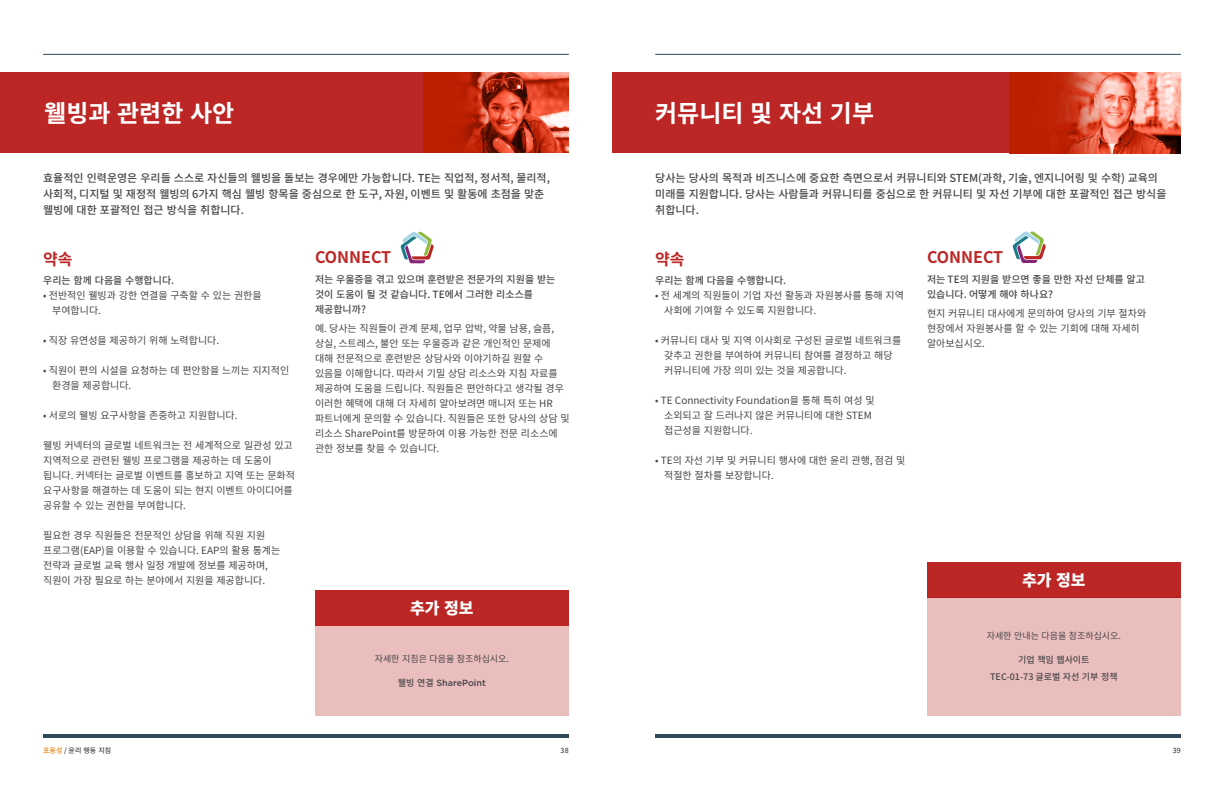
<style>
.page{position:relative;width:1224px;height:792px;background:#fff}
.page>*{position:absolute;margin:0;border:0;box-sizing:border-box;transform-origin:0 0}
.t1{font:700 24px "Noto Sans CJ Kkr";color:#fff}
.t2{font:700 16px "Noto Sans CJ Kkr";color:#bc2726}
.t3{font:900 16px "Noto Sans CJ Kkr";color:#fff}
.t4{font:500 11px/16px "Noto Sans CJ Kkr";color:#464547}
.t5{font:10px/15px "Noto Sans CJ Kkr";color:#464547}
.t6{font:500 10px/15px "Noto Sans CJ Kkr";color:#464547}
.t7{font:9px "Noto Sans CJ Kkr";color:#464547}
.t8{font:500 9px/16.5px "Noto Sans CJ Kkr";color:#464547;text-align:center}
.t9{font:500 9px "Gotham";color:#464547}
.t10{font:500 7px "Noto Sans CJ Kkr";letter-spacing:.005em;color:#464547}
.s1{font-family:"Noto Sans CJ Kkr"}
.s2{color:#e98300}
</style>
<div class="page">
<hr style="left:655px;top:734px;width:526px;height:4px;background:#2e4957">
<hr style="left:655px;top:54px;width:526px;height:1px;background:#2e4957">
<hr style="left:43px;top:734px;width:526px;height:4px;background:#2e4957">
<hr style="left:43px;top:54px;width:526px;height:1px;background:#2e4957">
<div style="left:612px;top:72px;width:569px;height:81px;background:#bc2726"></div>
<img style="left:1010px;top:72px;width:171px;height:81px">
<div style="left:0;top:72px;width:569px;height:81px;background:#bc2726"></div>
<img style="left:423px;top:72px;width:146px;height:81px">
<div style="left:927px;top:597px;width:254px;height:119px;background:#ebbebe"></div>
<div style="left:927px;top:562px;width:254px;height:35px;background:#bc2726"></div>
<div style="left:315px;top:626px;width:254px;height:90px;background:#ebbebe"></div>
<div style="left:315px;top:590px;width:254px;height:36px;background:#bc2726"></div>
<svg style="left:400px;top:232px;width:34px;height:31px"></svg>
<svg style="left:1013px;top:231px;width:33px;height:32px"></svg>
<h1 class="t1" style="left:44px;top:100px;width:192px">웰빙과 관련한 사안</h1>
<p class="t4" style="left:43px;top:171px;width:508px">효율적인 인력운영은 우리들 스스로 자신들의 웰빙을 돌보는 경우에만 가능합니다. TE는 직업적, 정서적, 물리적, 사회적, 디지털 및 재정적 웰빙의 6가지 핵심 웰빙 항목을 중심으로 한 도구, 자원, 이벤트 및 활동에 초점을 맞춘 웰빙에 대한 포괄적인 접근 방식을 취합니다.</p>
<h2 class="t2" style="left:315px;top:249px;width:78px">CONNECT</h2>
<p class="t6" style="left:315px;top:272px;width:242px">저는 우울증을 겪고 있으며 훈련받은 전문가의 지원을 받는 것이 도움이 될 것 같습니다. TE에서 그러한 리소스를 제공합니까?</p>
<p class="t5" style="left:315px;top:321px;width:256px">예. 당사는 직원들이 관계 문제, 업무 압박, 약물 남용, 슬픔, 상실, 스트레스, 불안 또는 우울증과 같은 개인적인 문제에 대해 전문적으로 훈련받은 상담사와 이야기하길 원할 수 있음을 이해합니다. 따라서 기밀 상담 리소스와 지침 자료를 제공하여 도움을 드립니다. 직원들은 편안하다고 생각될 경우 이러한 혜택에 대해 더 자세히 알아보려면 매니저 또는 HR 파트너에게 문의할 수 있습니다. 직원들은 또한 당사의 상담 및 리소스 SharePoint를 방문하여 이용 가능한 전문 리소스에 관한 정보를 찾을 수 있습니다.</p>
<h2 class="t2" style="left:43px;top:250px;width:31px">약속</h2>
<p class="t6" style="left:43px;top:274px;width:132px">우리는 함께 다음을 수행합니다.</p>
<p class="t5" style="left:52px;top:289px;width:211px;text-indent:-9px">• 전반적인 웰빙과 강한 연결을 구축할 수 있는 권한을 부여합니다.</p>
<p class="t5" style="left:43px;top:334px;width:178px">• 직장 유연성을 제공하기 위해 노력합니다.</p>
<p class="t5" style="left:52px;top:364px;width:239px;text-indent:-9px">• 직원이 편의 시설을 요청하는 데 편안함을 느끼는 지지적인 환경을 제공합니다.</p>
<p class="t5" style="left:43px;top:409px;width:196px">• 서로의 웰빙 요구사항을 존중하고 지원합니다.</p>
<p class="t5" style="left:43px;top:439px;width:253px">웰빙 커넥터의 글로벌 네트워크는 전 세계적으로 일관성 있고 지역적으로 관련된 웰빙 프로그램을 제공하는 데 도움이 됩니다. 커넥터는 글로벌 이벤트를 홍보하고 지역 또는 문화적 요구사항을 해결하는 데 도움이 되는 현지 이벤트 아이디어를 공유할 수 있는 권한을 부여합니다.</p>
<p class="t5" style="left:43px;top:529px;width:239px">필요한 경우 직원들은 전문적인 상담을 위해 직원 지원 프로그램(EAP)을 이용할 수 있습니다. EAP의 활용 통계는 전략과 글로벌 교육 행사 일정 개발에 정보를 제공하며, 직원이 가장 필요로 하는 분야에서 지원을 제공합니다.</p>
<h2 class="t3" style="left:410px;top:600px;width:65px">추가 정보</h2>
<p class="t7" style="left:375px;top:654px;width:136px">자세한 지침은 다음을 참조하십시오.</p>
<p class="t9" style="left:398px;top:677px;width:89px"><span class="s1">웰빙 연결</span> SharePoint</p>
<h1 class="t1" style="left:655px;top:100px;width:220px">커뮤니티 및 자선 기부</h1>
<p class="t4" style="left:655px;top:171px;width:513px">당사는 당사의 목적과 비즈니스에 중요한 측면으로서 커뮤니티와 STEM(과학, 기술, 엔지니어링 및 수학) 교육의 미래를 지원합니다. 당사는 사람들과 커뮤니티를 중심으로 한 커뮤니티 및 자선 기부에 대한 포괄적인 접근 방식을 취합니다.</p>
<h2 class="t2" style="left:655px;top:250px;width:31px">약속</h2>
<p class="t6" style="left:655px;top:273px;width:132px">우리는 함께 다음을 수행합니다.</p>
<p class="t5" style="left:664px;top:288px;width:241px;text-indent:-9px">• 전 세계의 직원들이 기업 자선 활동과 자원봉사를 통해 지역 사회에 기여할 수 있도록 지원합니다.</p>
<p class="t5" style="left:664px;top:333px;width:239px;text-indent:-9px">• 커뮤니티 대사 및 지역 이사회로 구성된 글로벌 네트워크를 갖추고 권한을 부여하여 커뮤니티 참여를 결정하고 해당 커뮤니티에 가장 의미 있는 것을 제공합니다.</p>
<p class="t5" style="left:664px;top:393px;width:212px;text-indent:-9px">• TE Connectivity Foundation을 통해 특히 여성 및 소외되고 잘 드러나지 않은 커뮤니티에 대한 STEM 접근성을 지원합니다.</p>
<p class="t5" style="left:664px;top:453px;width:243px;text-indent:-9px">• TE의 자선 기부 및 커뮤니티 행사에 대한 윤리 관행, 점검 및 적절한 절차를 보장합니다.</p>
<h2 class="t2" style="left:927px;top:248px;width:78px">CONNECT</h2>
<p class="t6" style="left:927px;top:272px;width:219px">저는 TE의 지원을 받으면 좋을 만한 자선 단체를 알고 있습니다. 어떻게 해야 하나요?</p>
<p class="t5" style="left:927px;top:306px;width:221px">현지 커뮤니티 대사에게 문의하여 당사의 기부 절차와 현장에서 자원봉사를 할 수 있는 기회에 대해 자세히 알아보십시오.</p>
<h2 class="t3" style="left:1022px;top:571px;width:65px">추가 정보</h2>
<p class="t7" style="left:987px;top:631px;width:136px">자세한 안내는 다음을 참조하십시오.</p>
<p class="t8" style="left:990px;top:652px;width:129px">기업 책임 웹사이트<br>TEC-01-73 글로벌 자선 기부 정책</p>
<p class="t10" style="left:43px;top:746px;width:69px"><span class="s2">포용성</span> / 윤리 행동 지침</p>
<p class="t10" style="left:561px;top:746px;width:10px">38</p>
<p class="t10" style="left:1173px;top:746px;width:10px">39</p>
</div>
